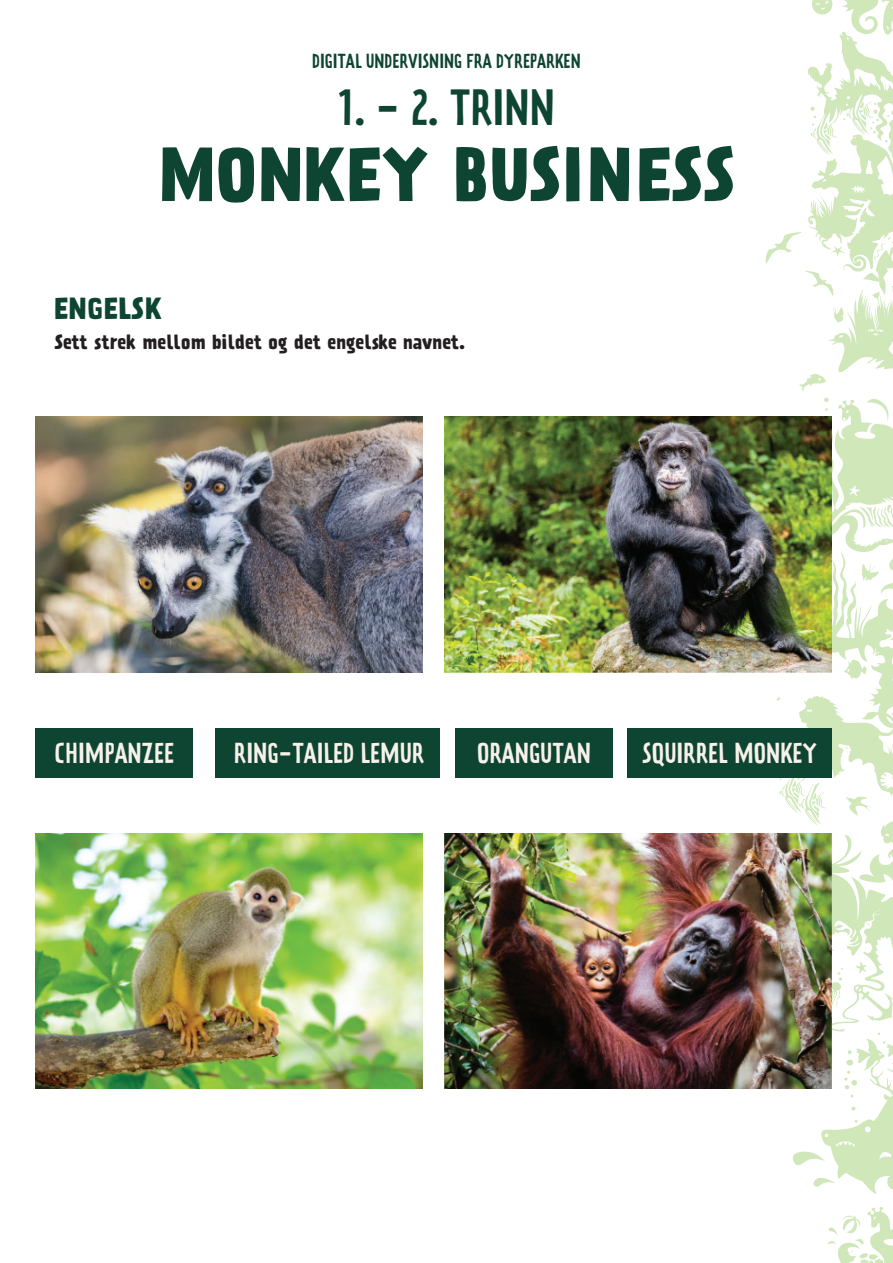
<style>
.page{position:relative;width:893px;height:1263px;background:#fff}
.page>*{position:absolute;margin:0;border:0;box-sizing:border-box;transform-origin:0 0}
.t1{font:700 67.5px "Prater Sans One";letter-spacing:.01em;color:#0e4432}
.t2{font:45px "Prater Sans One";color:#0e4432}
.t3{font:700 27px "Prater Sans One";letter-spacing:.02em;color:#0e4432}
.t4{font:25.5px "Prater Sans One";color:#f6f1e9}
.t5{font:700 18px "Prater Sans One";color:#231f20}
.t6{font:18px "Prater Sans One";color:#0e4432}
</style>
<div class="page">
<svg style="left:759px;top:0;width:134px;height:1033px"></svg>
<svg style="left:823px;top:122px;width:9px;height:19px"></svg>
<svg style="left:810px;top:107px;width:7px;height:32px"></svg>
<svg style="left:859px;top:101px;width:20px;height:32px"></svg>
<svg style="left:843px;top:112px;width:7px;height:8px"></svg>
<svg style="left:811px;top:0;width:22px;height:15px"></svg>
<svg style="left:792px;top:1033px;width:101px;height:230px"></svg>
<svg style="left:861px;top:563px;width:18px;height:19px"></svg>
<svg style="left:844px;top:659px;width:22px;height:21px"></svg>
<div style="left:36px;top:728px;width:157px;height:50px;background:#0e4432"></div>
<div style="left:215px;top:728px;width:224px;height:50px;background:#0e4432"></div>
<div style="left:455px;top:728px;width:158px;height:50px;background:#0e4432"></div>
<div style="left:627px;top:728px;width:205px;height:50px;background:#0e4432"></div>
<img style="left:36px;top:417px;width:387px;height:255px">
<img style="left:36px;top:833px;width:387px;height:256px">
<img style="left:445px;top:417px;width:387px;height:255px">
<img style="left:445px;top:833px;width:387px;height:256px">
<p class="t6" style="left:312px;top:51px;width:270px">DIGITAL UNDERVISNING FRA DYREPARKEN</p>
<h2 class="t2" style="left:338px;top:81px;width:219px">1. - 2. TRINN</h2>
<h1 class="t1" style="left:158px;top:131px;width:578px">MONKEY BUSINESS</h1>
<p class="t3" style="left:54px;top:291px;width:109px">ENGELSK</p>
<p class="t5" style="left:55px;top:330px;width:412px">Sett strek mellom bildet og det engelske navnet.</p>
<p class="t4" style="left:55px;top:738px;width:121px">CHIMPANZEE</p>
<p class="t4" style="left:234px;top:738px;width:192px">RING-TAILED LEMUR</p>
<p class="t4" style="left:477px;top:738px;width:115px">ORANGUTAN</p>
<p class="t4" style="left:642px;top:738px;width:176px">SQUIRREL MONKEY</p>
</div>
